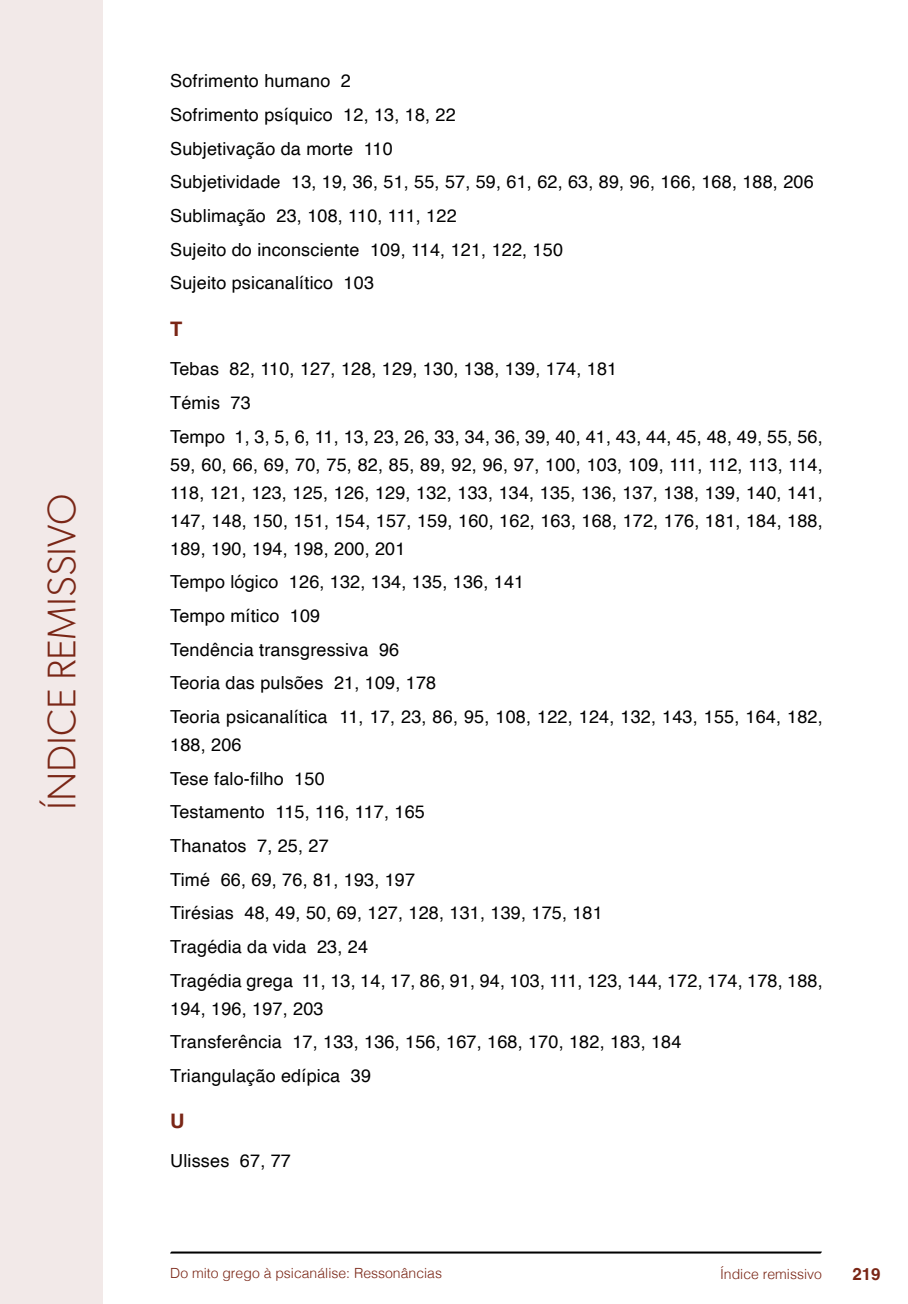
<style>
.page{position:relative;width:908px;height:1304px;background:#fff}
.page>*{position:absolute;margin:0;border:0;box-sizing:border-box;transform-origin:0 0}
.texto_horizontal{font:300 40px "Gibson";color:#7a2616}
.t1{font:700 20px "Helvetica";color:#7a2616}
.t2{font:18px/28px "Helvetica";letter-spacing:.01em;color:#000}
.t3{font:700 16.8px "Helvetica";color:#7a2616}
.rdp_capitulos{font:300 14px "Helvetica";color:#7a2616}
</style>
<div class="page">
<svg style="left:170px;top:1251px;width:651px;height:3px;background:#515151"></svg>
<div style="left:0;top:0;width:103px;height:1304px;background:#f2e9e8"></div>
<p class="texto_horizontal" style="left:37px;top:810px;width:317px;rotate:-90deg">ÍNDICE REMISSIVO</p>
<p class="t2" style="left:170px;top:67px;width:182px">Sofrimento humano 2</p>
<p class="t2" style="left:170px;top:101px;width:287px">Sofrimento psíquico 12, 13, 18, 22</p>
<p class="t2" style="left:170px;top:135px;width:224px">Subjetivação da morte 110</p>
<p class="t2" style="left:170px;top:168px;width:644px">Subjetividade 13, 19, 36, 51, 55, 57, 59, 61, 62, 63, 89, 96, 166, 168, 188, 206</p>
<p class="t2" style="left:170px;top:202px;width:288px">Sublimação 23, 108, 110, 111, 122</p>
<p class="t2" style="left:170px;top:236px;width:394px">Sujeito do inconsciente 109, 114, 121, 122, 150</p>
<p class="t2" style="left:170px;top:269px;width:205px">Sujeito psicanalítico 103</p>
<p class="t1" style="left:170px;top:317px;width:14px">T</p>
<p class="t2" style="left:170px;top:356px;width:448px">Tebas 82, 110, 127, 128, 129, 130, 138, 139, 174, 181</p>
<p class="t2" style="left:170px;top:389px;width:82px">Témis 73</p>
<p class="t2" style="left:170px;top:423px;width:653px;text-align:justify">Tempo 1, 3, 5, 6, 11, 13, 23, 26, 33, 34, 36, 39, 40, 41, 43, 44, 45, 48, 49, 55, 56, 59, 60, 66, 69, 70, 75, 82, 85, 89, 92, 96, 97, 100, 103, 109, 111, 112, 113, 114, 118, 121, 123, 125, 126, 129, 132, 133, 134, 135, 136, 137, 138, 139, 140, 141, 147, 148, 150, 151, 154, 157, 159, 160, 162, 163, 168, 172, 176, 181, 184, 188, 189, 190, 194, 198, 200, 201</p>
<p class="t2" style="left:170px;top:569px;width:355px">Tempo lógico 126, 132, 134, 135, 136, 141</p>
<p class="t2" style="left:170px;top:602px;width:151px">Tempo mítico 109</p>
<p class="t2" style="left:170px;top:636px;width:230px">Tendência transgressiva 96</p>
<p class="t2" style="left:170px;top:670px;width:267px">Teoria das pulsões 21, 109, 178</p>
<p class="t2" style="left:170px;top:703px;width:653px">Teoria psicanalítica 11, 17, 23, 86, 95, 108, 122, 124, 132, 143, 155, 164, 182,<br>188, 206</p>
<p class="t2" style="left:170px;top:765px;width:156px">Tese falo-filho 150</p>
<p class="t2" style="left:170px;top:799px;width:256px">Testamento 115, 116, 117, 165</p>
<p class="t2" style="left:170px;top:832px;width:160px">Thanatos 7, 25, 27</p>
<p class="t2" style="left:170px;top:866px;width:246px">Timé 66, 69, 76, 81, 193, 197</p>
<p class="t2" style="left:170px;top:900px;width:434px">Tirésias 48, 49, 50, 69, 127, 128, 131, 139, 175, 181</p>
<p class="t2" style="left:170px;top:933px;width:199px">Tragédia da vida 23, 24</p>
<p class="t2" style="left:170px;top:967px;width:653px">Tragédia grega 11, 13, 14, 17, 86, 91, 94, 103, 111, 123, 144, 172, 174, 178, 188,<br>194, 196, 197, 203</p>
<p class="t2" style="left:170px;top:1029px;width:512px">Transferência 17, 133, 136, 156, 167, 168, 170, 182, 183, 184</p>
<p class="t2" style="left:170px;top:1062px;width:202px">Triangulação edípica 39</p>
<p class="t1" style="left:170px;top:1109px;width:16px">U</p>
<p class="t2" style="left:170px;top:1148px;width:122px">Ulisses 67, 77</p>
<p class="rdp_capitulos" style="left:170px;top:1261px;width:273px">Do mito grego à psicanálise: Ressonâncias</p>
<p class="rdp_capitulos" style="left:719px;top:1262px;width:103px">Índice remissivo</p>
<p class="t3" style="left:851px;top:1264px;width:30px">219</p>
</div>
